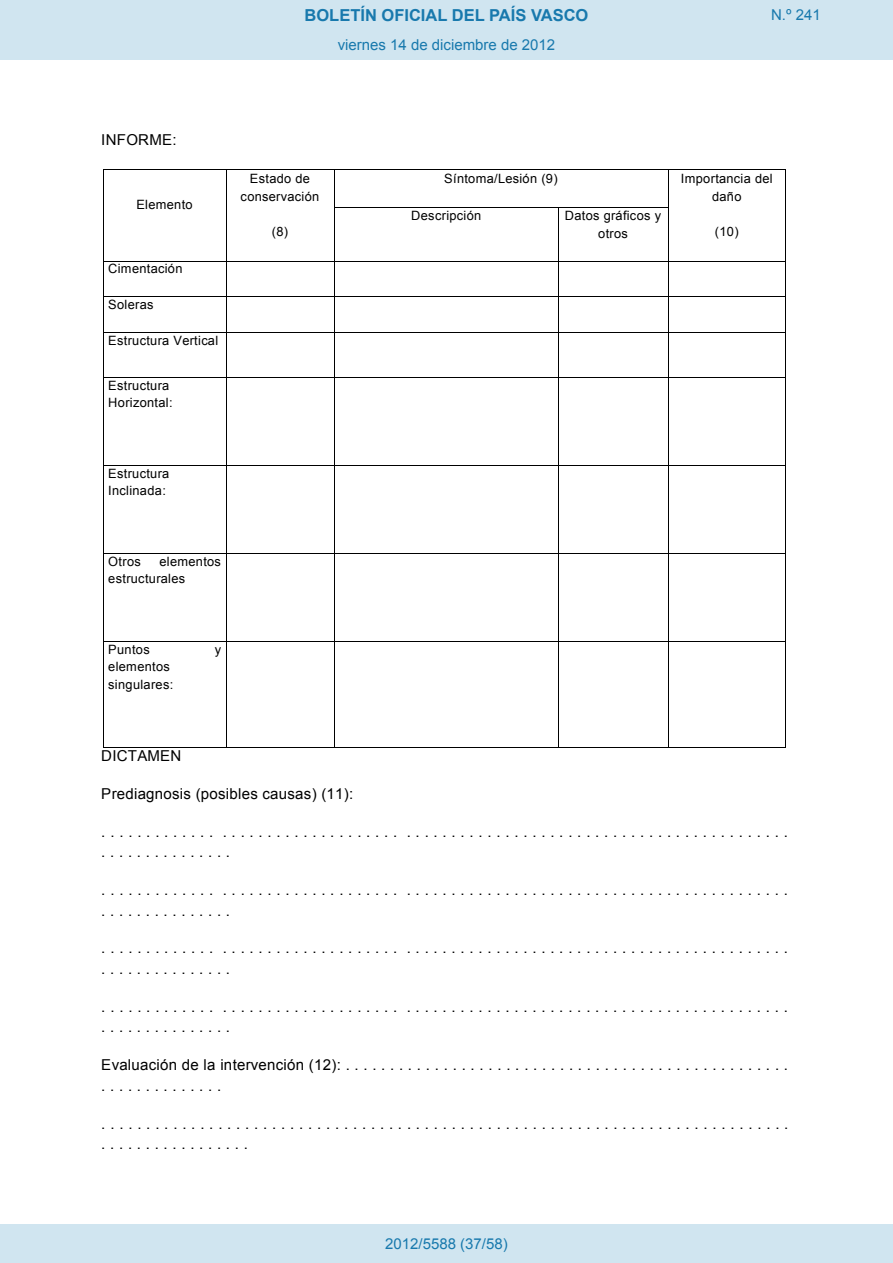
<style>
.page{position:relative;width:893px;height:1263px;background:#fff}
.page>*{position:absolute;margin:0;border:0;box-sizing:border-box;transform-origin:0 0}
.t1{font:700 16.5px "Arial";color:#1879ad}
.t2{font:15px/20.7px "Arial";letter-spacing:.015em;color:#000}
.Paginacion_Centro{font:15px "Arial";color:#1879ad}
.t3{font:12.75px/17.5px "Arial";letter-spacing:.02em;color:#000}
</style>
<div class="page">
<hr style="left:104px;top:169px;width:122px;height:1px;background:#000">
<hr style="left:226px;top:169px;width:108px;height:1px;background:#000">
<hr style="left:335px;top:169px;width:333px;height:1px;background:#000">
<hr style="left:668px;top:169px;width:118px;height:1px;background:#000">
<hr style="left:103px;top:170px;width:1px;height:38px;background:#000">
<hr style="left:226px;top:170px;width:1px;height:38px;background:#000">
<hr style="left:334px;top:170px;width:1px;height:38px;background:#000">
<hr style="left:668px;top:170px;width:1px;height:38px;background:#000">
<hr style="left:786px;top:170px;width:1px;height:38px;background:#000">
<hr style="left:335px;top:208px;width:223px;height:1px;background:#000">
<hr style="left:559px;top:208px;width:109px;height:1px;background:#000">
<hr style="left:103px;top:208px;width:1px;height:53px;background:#000">
<hr style="left:226px;top:208px;width:1px;height:53px;background:#000">
<hr style="left:334px;top:208px;width:1px;height:53px;background:#000">
<hr style="left:558px;top:208px;width:1px;height:53px;background:#000">
<hr style="left:668px;top:208px;width:1px;height:53px;background:#000">
<hr style="left:786px;top:208px;width:1px;height:53px;background:#000">
<hr style="left:104px;top:261px;width:122px;height:1px;background:#000">
<hr style="left:226px;top:261px;width:108px;height:1px;background:#000">
<hr style="left:335px;top:261px;width:223px;height:1px;background:#000">
<hr style="left:559px;top:261px;width:109px;height:1px;background:#000">
<hr style="left:668px;top:261px;width:118px;height:1px;background:#000">
<hr style="left:103px;top:261px;width:1px;height:35px;background:#000">
<hr style="left:226px;top:261px;width:1px;height:35px;background:#000">
<hr style="left:334px;top:261px;width:1px;height:35px;background:#000">
<hr style="left:558px;top:261px;width:1px;height:35px;background:#000">
<hr style="left:668px;top:261px;width:1px;height:35px;background:#000">
<hr style="left:786px;top:261px;width:1px;height:35px;background:#000">
<hr style="left:104px;top:296px;width:122px;height:1px;background:#000">
<hr style="left:226px;top:296px;width:108px;height:1px;background:#000">
<hr style="left:335px;top:296px;width:223px;height:1px;background:#000">
<hr style="left:559px;top:296px;width:109px;height:1px;background:#000">
<hr style="left:668px;top:296px;width:118px;height:1px;background:#000">
<hr style="left:103px;top:297px;width:1px;height:35px;background:#000">
<hr style="left:226px;top:297px;width:1px;height:35px;background:#000">
<hr style="left:334px;top:297px;width:1px;height:35px;background:#000">
<hr style="left:558px;top:297px;width:1px;height:35px;background:#000">
<hr style="left:668px;top:297px;width:1px;height:35px;background:#000">
<hr style="left:786px;top:297px;width:1px;height:35px;background:#000">
<hr style="left:104px;top:332px;width:122px;height:1px;background:#000">
<hr style="left:226px;top:332px;width:108px;height:1px;background:#000">
<hr style="left:335px;top:332px;width:223px;height:1px;background:#000">
<hr style="left:559px;top:332px;width:109px;height:1px;background:#000">
<hr style="left:668px;top:332px;width:118px;height:1px;background:#000">
<hr style="left:103px;top:333px;width:1px;height:44px;background:#000">
<hr style="left:226px;top:333px;width:1px;height:44px;background:#000">
<hr style="left:334px;top:333px;width:1px;height:44px;background:#000">
<hr style="left:558px;top:333px;width:1px;height:44px;background:#000">
<hr style="left:668px;top:333px;width:1px;height:44px;background:#000">
<hr style="left:786px;top:333px;width:1px;height:44px;background:#000">
<hr style="left:104px;top:377px;width:122px;height:1px;background:#000">
<hr style="left:226px;top:377px;width:108px;height:1px;background:#000">
<hr style="left:335px;top:377px;width:223px;height:1px;background:#000">
<hr style="left:559px;top:377px;width:109px;height:1px;background:#000">
<hr style="left:668px;top:377px;width:118px;height:1px;background:#000">
<hr style="left:103px;top:378px;width:1px;height:87px;background:#000">
<hr style="left:226px;top:378px;width:1px;height:87px;background:#000">
<hr style="left:334px;top:378px;width:1px;height:87px;background:#000">
<hr style="left:558px;top:378px;width:1px;height:87px;background:#000">
<hr style="left:668px;top:378px;width:1px;height:87px;background:#000">
<hr style="left:786px;top:378px;width:1px;height:87px;background:#000">
<hr style="left:104px;top:465px;width:122px;height:1px;background:#000">
<hr style="left:226px;top:465px;width:108px;height:1px;background:#000">
<hr style="left:335px;top:465px;width:223px;height:1px;background:#000">
<hr style="left:559px;top:465px;width:109px;height:1px;background:#000">
<hr style="left:668px;top:465px;width:118px;height:1px;background:#000">
<hr style="left:103px;top:466px;width:1px;height:87px;background:#000">
<hr style="left:226px;top:466px;width:1px;height:87px;background:#000">
<hr style="left:334px;top:466px;width:1px;height:87px;background:#000">
<hr style="left:558px;top:466px;width:1px;height:87px;background:#000">
<hr style="left:668px;top:466px;width:1px;height:87px;background:#000">
<hr style="left:786px;top:466px;width:1px;height:87px;background:#000">
<hr style="left:104px;top:553px;width:122px;height:1px;background:#000">
<hr style="left:226px;top:553px;width:108px;height:1px;background:#000">
<hr style="left:335px;top:553px;width:223px;height:1px;background:#000">
<hr style="left:559px;top:553px;width:109px;height:1px;background:#000">
<hr style="left:668px;top:553px;width:118px;height:1px;background:#000">
<hr style="left:103px;top:554px;width:1px;height:87px;background:#000">
<hr style="left:226px;top:554px;width:1px;height:87px;background:#000">
<hr style="left:334px;top:554px;width:1px;height:87px;background:#000">
<hr style="left:558px;top:554px;width:1px;height:87px;background:#000">
<hr style="left:668px;top:554px;width:1px;height:87px;background:#000">
<hr style="left:786px;top:554px;width:1px;height:87px;background:#000">
<hr style="left:104px;top:641px;width:122px;height:1px;background:#000">
<hr style="left:226px;top:641px;width:108px;height:1px;background:#000">
<hr style="left:335px;top:641px;width:223px;height:1px;background:#000">
<hr style="left:559px;top:641px;width:109px;height:1px;background:#000">
<hr style="left:668px;top:641px;width:118px;height:1px;background:#000">
<hr style="left:103px;top:642px;width:1px;height:105px;background:#000">
<hr style="left:104px;top:747px;width:122px;height:1px;background:#000">
<hr style="left:226px;top:642px;width:1px;height:105px;background:#000">
<hr style="left:226px;top:747px;width:108px;height:1px;background:#000">
<hr style="left:334px;top:642px;width:1px;height:105px;background:#000">
<hr style="left:335px;top:747px;width:223px;height:1px;background:#000">
<hr style="left:558px;top:642px;width:1px;height:105px;background:#000">
<hr style="left:559px;top:747px;width:109px;height:1px;background:#000">
<hr style="left:668px;top:642px;width:1px;height:105px;background:#000">
<hr style="left:668px;top:747px;width:118px;height:1px;background:#000">
<hr style="left:786px;top:642px;width:1px;height:105px;background:#000">
<div style="left:0;top:0;width:893px;height:60px;background:#d0e5f0"></div>
<div style="left:0;top:1225px;width:893px;height:38px;background:#d0e5f0"></div>
<p class="t1" style="left:305px;top:4px;width:285px">BOLETÍN OFICIAL DEL PAÍS VASCO</p>
<p class="Paginacion_Centro" style="left:771px;top:5px;width:51px">N.º 241</p>
<p class="Paginacion_Centro" style="left:338px;top:35px;width:219px">viernes 14 de diciembre de 2012</p>
<p class="t2" style="left:101px;top:129px;width:77px">INFORME:</p>
<p class="t3" style="left:136px;top:196px;width:58px">Elemento</p>
<p class="t3" style="left:108px;top:260px;width:76px">Cimentación</p>
<p class="t3" style="left:108px;top:296px;width:47px">Soleras</p>
<p class="t3" style="left:108px;top:331px;width:111px">Estructura Vertical</p>
<p class="t3" style="left:108px;top:377px;width:66px">Estructura<br>Horizontal:</p>
<p class="t3" style="left:240px;top:170px;width:80px;text-align:center">Estado de conservación</p>
<p class="t3" style="left:272px;top:223px;width:18px">(8)</p>
<p class="t3" style="left:108px;top:464px;width:62px">Estructura<br>Inclinada:</p>
<p class="t3" style="left:108px;top:552px;width:34px">Otros</p>
<p class="t3" style="left:108px;top:552px;width:114px;text-indent:51px">elementos estructurales</p>
<p class="t3" style="left:108px;top:641px;width:43px">Puntos</p>
<p class="t3" style="left:215px;top:641px;width:8px">y</p>
<p class="t3" style="left:108px;top:658px;width:66px">elementos singulares:</p>
<p class="t3" style="left:444px;top:170px;width:115px">Síntoma/Lesión (9)</p>
<p class="t3" style="left:411px;top:207px;width:71px">Descripción</p>
<p class="t3" style="left:565px;top:207px;width:98px;text-align:center">Datos gráficos y otros</p>
<p class="t3" style="left:681px;top:170px;width:93px;text-align:center">Importancia del daño</p>
<p class="t3" style="left:715px;top:223px;width:25px">(10)</p>
<p class="t2" style="left:101px;top:746px;width:82px">DICTAMEN</p>
<p class="t2" style="left:101px;top:783px;width:254px">Prediagnosis (posibles causas) (11):</p>
<p class="t2" style="left:101px;top:821px;width:688px">. . . . . . . . . . . . . . . . . . . . . . . . . . . . . . . . . . . . . . . . . . . . . . . . . . . . . . . . . . . . . . . . . . . . . . . . . . . . . . . . . . . . . . . . . . .</p>
<p class="t2" style="left:101px;top:879px;width:688px">. . . . . . . . . . . . . . . . . . . . . . . . . . . . . . . . . . . . . . . . . . . . . . . . . . . . . . . . . . . . . . . . . . . . . . . . . . . . . . . . . . . . . . . . . . .</p>
<p class="t2" style="left:101px;top:938px;width:688px">. . . . . . . . . . . . . . . . . . . . . . . . . . . . . . . . . . . . . . . . . . . . . . . . . . . . . . . . . . . . . . . . . . . . . . . . . . . . . . . . . . . . . . . . . . .</p>
<p class="t2" style="left:101px;top:996px;width:688px">. . . . . . . . . . . . . . . . . . . . . . . . . . . . . . . . . . . . . . . . . . . . . . . . . . . . . . . . . . . . . . . . . . . . . . . . . . . . . . . . . . . . . . . . . . .</p>
<p class="t2" style="left:101px;top:1055px;width:688px">Evaluación de la intervención (12): . . . . . . . . . . . . . . . . . . . . . . . . . . . . . . . . . . . . . . . . . . . . . . . . . . . . . . . . . . . . . . . .</p>
<p class="t2" style="left:101px;top:1113px;width:688px">. . . . . . . . . . . . . . . . . . . . . . . . . . . . . . . . . . . . . . . . . . . . . . . . . . . . . . . . . . . . . . . . . . . . . . . . . . . . . . . . . . . . . . . . . . . . . .</p>
<p class="Paginacion_Centro" style="left:385px;top:1234px;width:124px">2012/5588 (37/58)</p>
</div>
